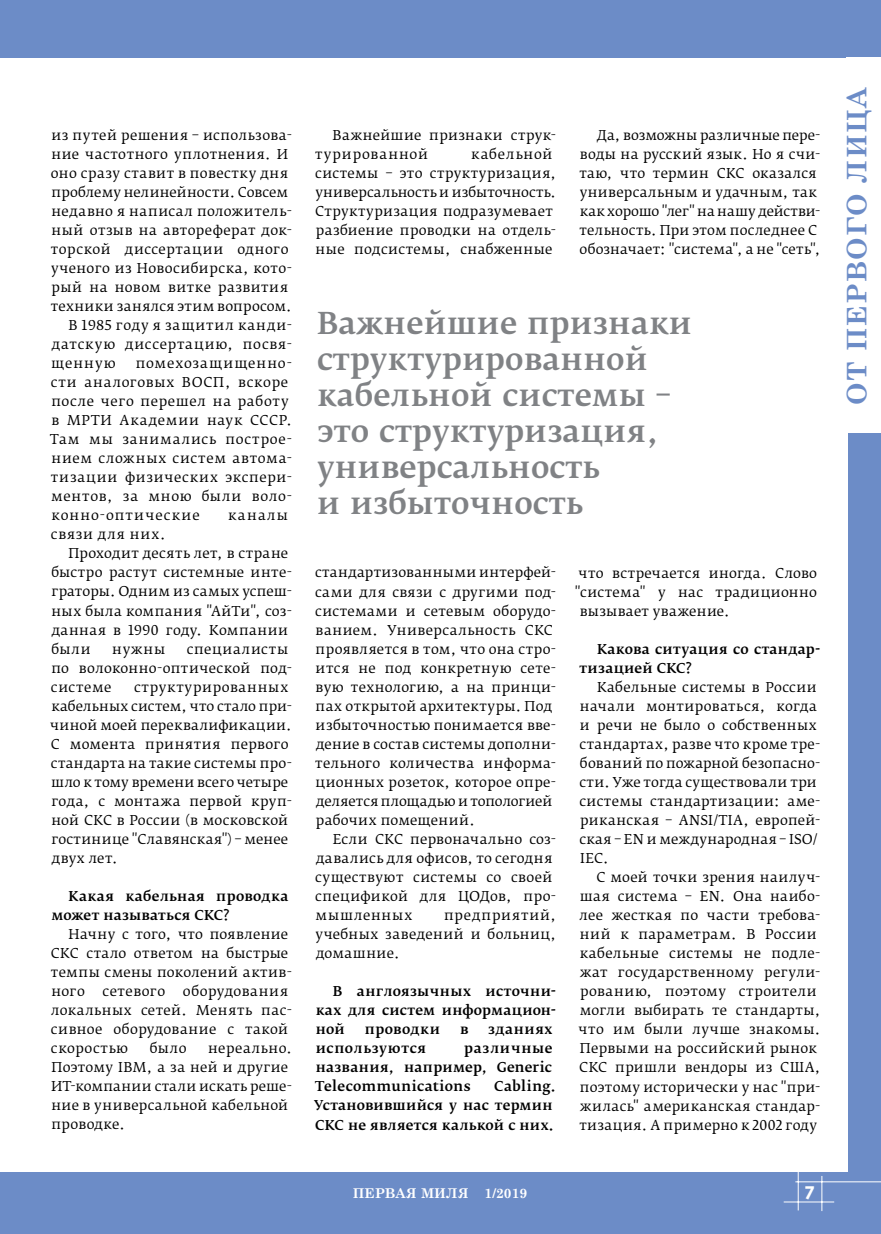
<style>
.page{position:relative;width:881px;height:1234px;background:#fff}
.page>*{position:absolute;margin:0;border:0;box-sizing:border-box;transform-origin:0 0}
.t1{font:500 30px/36px "Fedra Serif B Pro";letter-spacing:.005em;color:#808285}
.t2{font:700 27px "Century Schoolbook";letter-spacing:.05em;color:#6c8cc7}
.t3{font:700 18px "Fedra Sans Pro";color:#fff}
.t4{font:13.5px/19px "Fedra Serif B Pro";letter-spacing:.025em;color:#000}
.t5{font:500 13.5px/19px "Fedra Serif B Pro";letter-spacing:.02em;color:#000}
.t6{font:13.5px/19px "Fedra Serif B Pro";letter-spacing:.055em;color:#000}
.t7{font:13.5px "Fedra Serif B Pro";letter-spacing:.06em;color:#000}
.t8{font:700 13.5px "Century Schoolbook";color:#fff}
.t9{font:500 13.5px "Fedra Serif B Pro";letter-spacing:.05em;color:#000}
.t10{font:500 13.5px "Fedra Serif B Pro";letter-spacing:.04em;color:#000}
</style>
<div class="page">
<div style="left:0;top:0;width:880px;height:57px;background:#6c8cc7"></div>
<div style="left:0;top:1172px;width:880px;height:61px;background:#6c8cc7"></div>
<div style="left:847px;top:0;width:33px;height:1233px;background:#6c8cc7"></div>
<hr style="left:783px;top:1201px;width:50px;height:1px;background:#fff">
<hr style="left:797px;top:1171px;width:1px;height:39px;background:#fff">
<hr style="left:821px;top:1175px;width:1px;height:35px;background:#fff">
<hr style="left:795px;top:1181px;width:85px;height:1px;background:#fff">
<div style="left:846px;top:57px;width:34px;height:375px;background:#fff"></div>
<p class="t4" style="left:51px;top:125px;width:242px">из путей решения – использова-</p>
<p class="t4" style="left:51px;top:144px;width:238px">ние частотного уплотнения. И</p>
<p class="t4" style="left:51px;top:163px;width:239px">оно сразу ставит в повестку дня</p>
<p class="t4" style="left:51px;top:182px;width:238px">проблему нелинейности. Совсем</p>
<p class="t4" style="left:51px;top:201px;width:242px">недавно я написал положитель-</p>
<p class="t4" style="left:51px;top:220px;width:242px">ный отзыв на автореферат док-</p>
<p class="t4" style="left:51px;top:239px;width:239px">торской диссертации одного</p>
<p class="t4" style="left:51px;top:258px;width:242px">ученого из Новосибирска, кото-</p>
<p class="t4" style="left:52px;top:277px;width:238px">рый на новом витке развития</p>
<p class="t4" style="left:51px;top:296px;width:242px">техники занялся этим вопросом.</p>
<p class="t7" style="left:68px;top:317px;width:225px">В 1985 году я защитил канди-</p>
<p class="t7" style="left:52px;top:336px;width:241px">датскую диссертацию, посвя-</p>
<p class="t4" style="left:51px;top:354px;width:66px">щенную</p>
<p class="t6" style="left:50px;top:354px;width:243px;text-indent:85px">помехозащищенно&shy;сти аналоговых ВОСП, вскоре после чего перешел на работу в МРТИ Академии наук СССР.<br>Там мы занимались построе&shy;нием сложных систем автома&shy;тизации физических экспери&shy;ментов, за мною были воло&shy;конно-оптические</p>
<p class="t4" style="left:228px;top:506px;width:61px">каналы</p>
<p class="t7" style="left:51px;top:526px;width:116px">связи для них.</p>
<p class="t4" style="left:68px;top:544px;width:221px">Проходит десять лет, в стране</p>
<p class="t4" style="left:51px;top:563px;width:242px">быстро растут системные инте-</p>
<p class="t4" style="left:51px;top:582px;width:242px">граторы. Одним из самых успеш-</p>
<p class="t4" style="left:51px;top:601px;width:242px">ных была компания "АйТи", соз-</p>
<p class="t4" style="left:52px;top:620px;width:238px">данная в 1990 году. Компании</p>
<p class="t4" style="left:51px;top:639px;width:41px">были</p>
<p class="t4" style="left:112px;top:639px;width:55px">нужны</p>
<p class="t4" style="left:51px;top:639px;width:242px;text-indent:136px">специалисты по волоконно-оптической под&shy;системе</p>
<p class="t4" style="left:50px;top:677px;width:243px;text-indent:84px">структурированных кабельных систем, что стало при&shy;чиной моей переквалификации.<br>С момента принятия первого стандарта на такие системы про&shy;шло к тому времени всего четыре года, с монтажа первой круп&shy;ной СКС в России (в московской гостинице "Славянская") – менее двух лет.</p>
<p class="t5" style="left:51px;top:886px;width:238px;text-indent:17px">Какая кабельная проводка может называться СКС?</p>
<p class="t4" style="left:51px;top:924px;width:242px;text-indent:18px">Начну с того, что появление<br>СКС стало ответом на быстрые темпы смены поколений актив&shy;ного</p>
<p class="t4" style="left:51px;top:981px;width:242px;text-indent:132px">оборудования локальных сетей. Менять пас&shy;сивное оборудование с такой скоростью</p>
<p class="t4" style="left:103px;top:981px;width:64px">сетевого</p>
<p class="t4" style="left:150px;top:1038px;width:38px">было</p>
<p class="t4" style="left:51px;top:1038px;width:242px;text-indent:157px">нереально.<br>Поэтому IBM, а за ней и другие<br>ИТ-компании стали искать реше&shy;ние в универсальной кабельной проводке.</p>
<p class="t4" style="left:315px;top:125px;width:242px;text-indent:17px">Важнейшие признаки струк&shy;турированной</p>
<p class="t4" style="left:315px;top:144px;width:242px;text-indent:156px">кабельной системы – это структуризация, универсальность и избыточность.<br>Структуризация подразумевает разбиение проводки на отдель&shy;ные подсистемы, снабженные</p>
<p class="t4" style="left:579px;top:125px;width:242px;text-indent:17px">Да, возможны различные пере&shy;воды на русский язык. Но я счи&shy;таю, что термин СКС оказался универсальным и удачным, так как хорошо "лег" на нашу действи&shy;тельность. При этом последнее С обозначает: "система", а не "сеть",</p>
<h1 class="t1" style="left:317px;top:305px;width:376px">Важнейшие признаки структурированной кабельной системы – это структуризация, универсальность<br>и избыточность</h1>
<p class="t4" style="left:315px;top:563px;width:242px">стандартизованными интерфей&shy;сами для связи с другими под&shy;системами и сетевым оборудо&shy;ванием. Универсальность СКС проявляется в том, что она стро&shy;ится не под конкретную сете&shy;вую технологию, а на принци&shy;пах открытой архитектуры. Под избыточностью понимается вве&shy;дение в состав системы дополни&shy;тельного количества информа&shy;ционных розеток, которое опре&shy;деляется площадью и топологией рабочих помещений.</p>
<p class="t4" style="left:315px;top:829px;width:242px;text-indent:17px">Если СКС первоначально соз&shy;давались для офисов, то сегодня существуют системы со своей спецификой для ЦОДов, про&shy;мышленных</p>
<p class="t4" style="left:315px;top:905px;width:242px;text-align:justify;text-indent:128px">предприятий, учебных заведений и больниц, домашние.</p>
<p class="t5" style="left:315px;top:981px;width:242px;text-align:justify;text-indent:17px">В англоязычных источни&shy;ках для систем информацион&shy;ной</p>
<p class="t5" style="left:364px;top:1019px;width:77px">проводки</p>
<p class="t5" style="left:460px;top:1019px;width:10px">в</p>
<p class="t10" style="left:488px;top:1020px;width:66px">зданиях</p>
<p class="t9" style="left:315px;top:1039px;width:112px">используются</p>
<p class="t5" style="left:315px;top:1038px;width:239px;text-align:justify;text-indent:149px">различные названия, например, Generic Telecommunications</p>
<p class="t5" style="left:314px;top:1076px;width:243px;text-indent:180px">Cabling.<br>Установившийся у нас термин<br>СКС не является калькой с них.</p>
<p class="t4" style="left:578px;top:563px;width:240px">что встречается иногда. Слово</p>
<p class="t4" style="left:574px;top:582px;width:244px">"система" у нас традиционно</p>
<p class="t4" style="left:579px;top:601px;width:151px">вызывает уважение.</p>
<p class="t5" style="left:579px;top:639px;width:242px;text-indent:17px">Какова ситуация со стандар&shy;тизацией СКС?</p>
<p class="t4" style="left:579px;top:677px;width:242px;text-indent:18px">Кабельные системы в России начали монтироваться, когда и речи не было о собственных стандартах, разве что кроме тре&shy;бований по пожарной безопасно&shy;сти. Уже тогда существовали три системы стандартизации: аме&shy;риканская – ANSI/TIA, европей&shy;ская – EN и международная – ISO/<br>IEC.</p>
<p class="t4" style="left:578px;top:867px;width:243px;text-indent:18px">С моей точки зрения наилуч&shy;шая система – EN. Она наибо&shy;лее жесткая по части требова&shy;ний к параметрам. В России кабельные системы не подле&shy;жат государственному регули&shy;рованию, поэтому строители могли выбирать те стандарты, что им были лучше знакомы.<br>Первыми на российский рынок<br>СКС пришли вендоры из США, поэтому исторически у нас "при&shy;жилась" американская стандар&shy;тизация. А примерно к 2002 году</p>
<p class="t8" style="left:352px;top:1181px;width:176px">ПЕРВАЯ МИЛЯ 1/2019</p>
<h3 class="t3" style="left:805px;top:1180px;width:10px">7</h3>
<h2 class="t2" style="left:835px;top:405px;width:320px;rotate:-90deg">От Первого ЛИЦА</h2>
</div>
